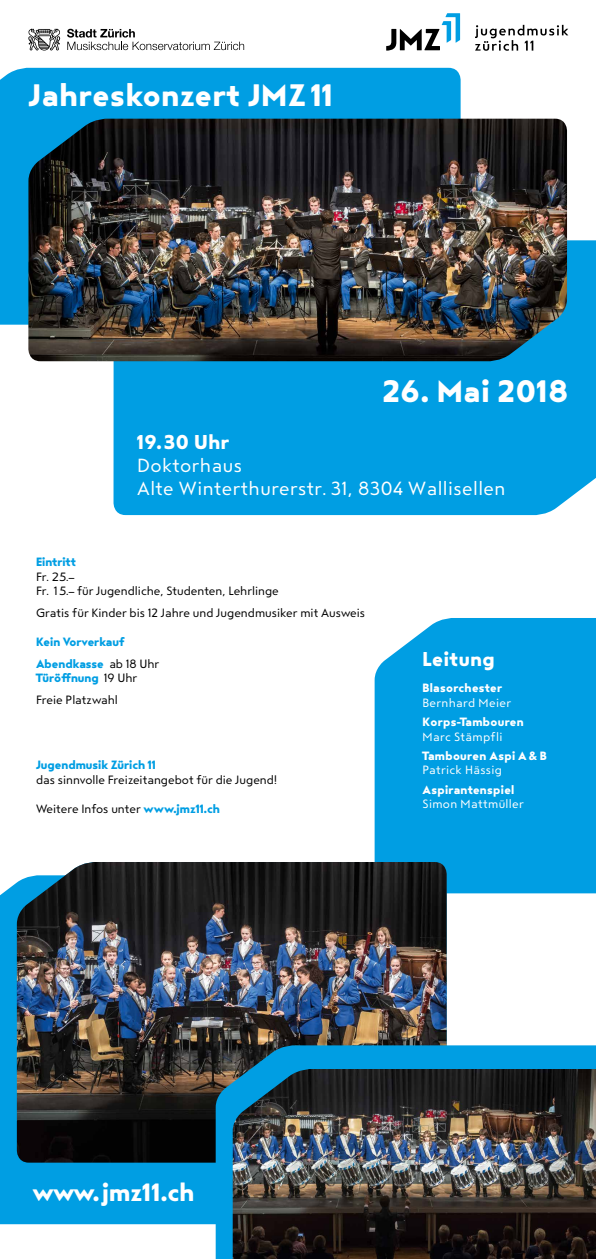
<style>
.page{position:relative;width:596px;height:1259px;background:#fff}
.page>*{position:absolute;margin:0;border:0;box-sizing:border-box;transform-origin:0 0}
.t1{font:31px "Steagal Bo";letter-spacing:.025em;color:#fff}
.t2{font:25px "Steagal Bo";color:#fff}
.t3{font:20px "Steagal Bo";letter-spacing:.025em;color:#fff}
.t4{font:19px/23px "Steagal Re";letter-spacing:.025em;color:#fff}
.t5{font:12px/14.5px "Steagal Re";color:#000}
.t6{font:12px/21.7px "Steagal Bo";color:#009ee3}
.t7{font:12px "Steagal Bo";letter-spacing:.025em;color:#fff}
.t8{font:12px "Steagal Re";letter-spacing:.025em;color:#fff}
.s1{font-family:"Steagal Re";color:#000}
.s2{font-family:"Steagal Bo";color:#009ee3}
</style>
<div class="page">
<div style="left:113px;top:240px;width:482px;height:275px;background:#009ee3"></div>
<div style="left:0;top:882px;width:215px;height:342px;background:#009ee3"></div>
<svg style="left:475px;top:25px;width:93px;height:26px"></svg>
<svg style="left:386px;top:13px;width:74px;height:38px"></svg>
<div style="left:374px;top:618px;width:221px;height:275px;background:#009ee3"></div>
<div style="left:0;top:68px;width:460px;height:257px;background:#009ee3"></div>
<img style="left:17px;top:862px;width:429px;height:300px">
<svg style="left:28px;top:29px;width:32px;height:22px"></svg>
<svg style="left:67px;top:29px;width:177px;height:21px"></svg>
<svg style="left:215px;top:1045px;width:380px;height:214px;background:#0a8fc9"></svg>
<img style="left:232px;top:1069px;width:363px;height:190px">
<img style="left:28px;top:119px;width:538px;height:242px">
<h1 class="t1" style="left:28px;top:77px;width:305px">Jahreskonzert JMZ 11</h1>
<h1 class="t1" style="left:382px;top:373px;width:187px">26. Mai 2018</h1>
<h3 class="t3" style="left:137px;top:431px;width:93px">19.30 Uhr</h3>
<h3 class="t4" style="left:137px;top:454px;width:369px">Doktorhaus<br>Alte Winterthurerstr. 31, 8304 Wallisellen</h3>
<p class="t6" style="left:36px;top:551px;width:41px">Eintritt</p>
<p class="t5" style="left:36px;top:570px;width:244px">Fr. 25.–<br>Fr. 15.– für Jugendliche, Studenten, Lehrlinge</p>
<p class="t5" style="left:36px;top:606px;width:330px">Gratis für Kinder bis 12 Jahre und Jugendmusiker mit Ausweis</p>
<p class="t6" style="left:36px;top:631px;width:125px">Kein Vorverkauf<br>Abendkasse <span class="s1">ab 18 Uhr</span></p>
<p class="t6" style="left:36px;top:667px;width:103px">Türöffnung <span class="s1">19 Uhr</span></p>
<p class="t5" style="left:36px;top:693px;width:83px">Freie Platzwahl</p>
<p class="t6" style="left:36px;top:754px;width:121px">Jugendmusik Zürich 11</p>
<p class="t5" style="left:36px;top:772px;width:243px">das sinnvolle Freizeitangebot für die Jugend!</p>
<p class="t5" style="left:36px;top:801px;width:185px">Weitere Infos unter <span class="s2">www.jmz11.ch</span></p>
<h3 class="t3" style="left:422px;top:648px;width:73px">Leitung</h3>
<p class="t7" style="left:422px;top:681px;width:81px">Blasorchester</p>
<p class="t8" style="left:422px;top:696px;width:90px">Bernhard Meier</p>
<p class="t7" style="left:422px;top:715px;width:103px">Korps-Tambouren</p>
<p class="t8" style="left:422px;top:730px;width:81px">Marc Stämpfli</p>
<p class="t7" style="left:422px;top:749px;width:125px">Tambouren Aspi A &amp; B</p>
<p class="t8" style="left:422px;top:763px;width:81px">Patrick Hässig</p>
<p class="t7" style="left:422px;top:783px;width:93px">Aspirantenspiel</p>
<p class="t8" style="left:422px;top:797px;width:103px">Simon Mattmüller</p>
<h2 class="t2" style="left:33px;top:1178px;width:163px">www.jmz11.ch</h2>
</div>
